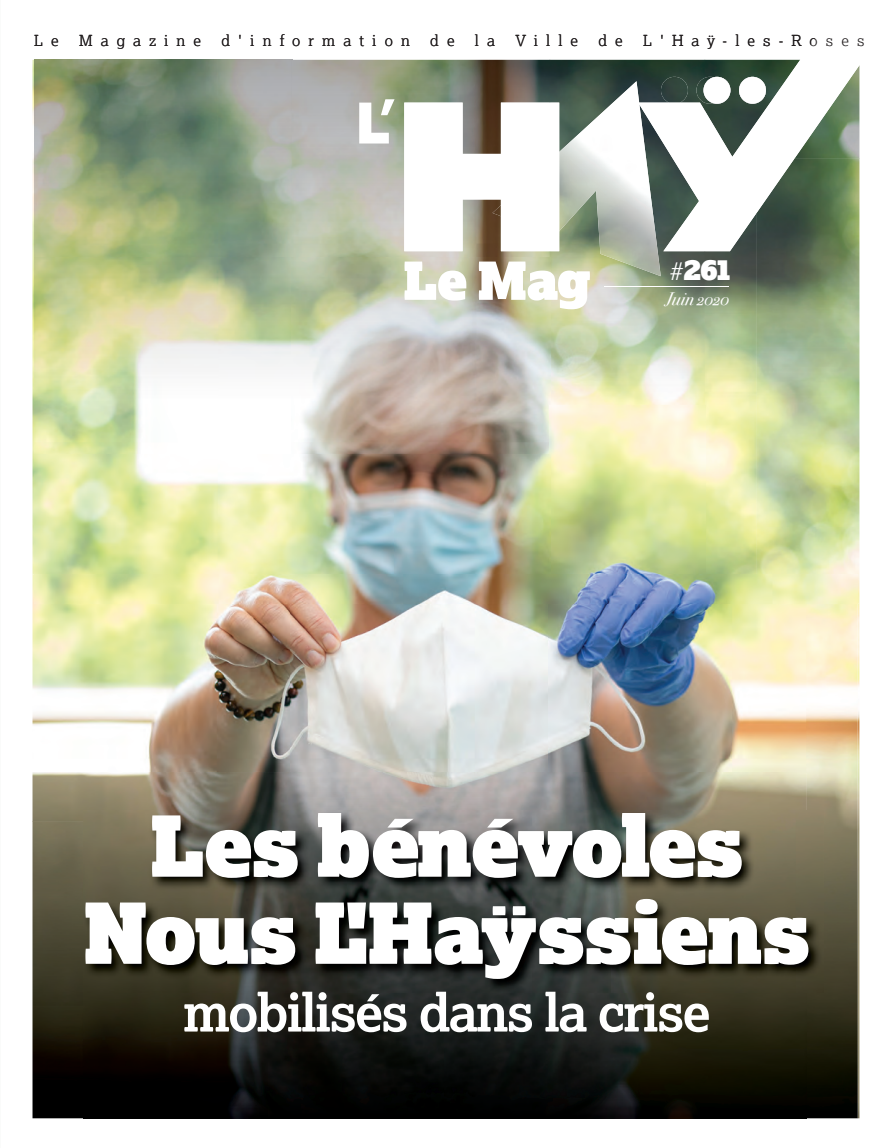
<style>
.page{position:relative;width:893px;height:1148px;background:#fff}
.page>*{position:absolute;margin:0;border:0;box-sizing:border-box;transform-origin:0 0}
.t1{font:84px/87px "Lexia Advertising";letter-spacing:-.02em;color:#fff;text-align:center}
.t2{font:700 52.5px "Lexia";letter-spacing:-.04em;color:#fff}
.t3{font:27.3px "Lexia Advertising";color:#fff}
.t4{font:italic 18px "Bodoni Svty Two OSITCTT";color:#fff}
.t5{font:300 15.15px "Lexia";letter-spacing:.54em;color:#231f20}
.s1{font-family:"Lexia";font-weight:300;font-size:24px}
</style>
<div class="page">
<img style="left:857px;top:603px;width:2px;height:514px">
<img style="left:84px;top:1117px;width:724px;height:1px">
<img style="left:32px;top:574px;width:258px;height:197px">
<img style="left:290px;top:603px;width:516px;height:168px">
<img style="left:806px;top:603px;width:51px;height:514px">
<img style="left:32px;top:771px;width:774px;height:50px">
<img style="left:32px;top:821px;width:52px;height:296px">
<img style="left:84px;top:992px;width:722px;height:125px">
<img style="left:34px;top:60px;width:670px;height:514px">
<img style="left:756px;top:251px;width:103px;height:352px">
<img style="left:704px;top:251px;width:52px;height:323px">
<img style="left:34px;top:574px;width:823px;height:29px">
<hr style="left:604px;top:286px;width:124px;height:1px;background:#fff">
<svg style="left:638px;top:59px;width:222px;height:192px"></svg>
<svg style="left:359px;top:99px;width:35px;height:44px"></svg>
<img style="left:559px;top:81px;width:102px;height:195px">
<svg style="left:404px;top:103px;width:155px;height:148px"></svg>
<svg style="left:404px;top:261px;width:186px;height:48px"></svg>
<img style="left:83px;top:810px;width:740px;height:182px">
<p class="t5" style="left:34px;top:31px;width:26px">L e</p>
<p class="t5" style="left:79px;top:31px;width:124px">Magazine</p>
<p class="t5" style="left:221px;top:31px;width:190px">d'information</p>
<p class="t5" style="left:430px;top:31px;width:26px">d e</p>
<p class="t5" style="left:475px;top:31px;width:22px">l a</p>
<p class="t5" style="left:515px;top:31px;width:64px">Ville</p>
<p class="t5" style="left:598px;top:31px;width:26px">d e</p>
<p class="t5" style="left:643px;top:31px;width:223px">L'Haÿ-les-Roses</p>
<h3 class="t3" style="left:670px;top:252px;width:62px"><span class="s1">#</span>261</h3>
<p class="t4" style="left:665px;top:288px;width:66px">Juin 2020</p>
<h1 class="t1" style="left:84px;top:799px;width:728px">Les bénévoles<br>Nous L'Haÿssiens</h1>
<h2 class="t2" style="left:183px;top:979px;width:529px">mobilisés dans la crise</h2>
</div>
